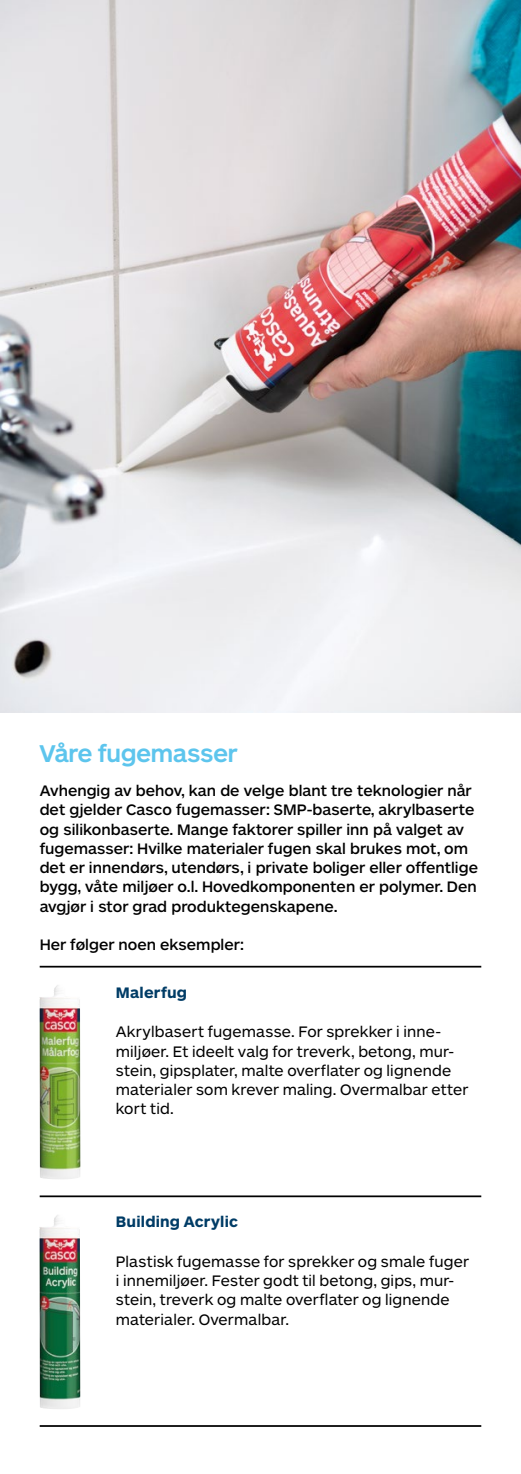
<style>
.page{position:relative;width:521px;height:1474px;background:#fff}
.page>*{position:absolute;margin:0;border:0;box-sizing:border-box;transform-origin:0 0}
.t1{font:24.5px "ARS Maquette Casco";color:#5dc5ed}
.t2{font:500 15.75px/19.2px "ARS Maquette";color:#000}
.t3{font:15.75px/19.2px "ARS Maquette";letter-spacing:.01em;color:#000}
.t4{font:700 15.75px "ARS Maquette";letter-spacing:.01em;color:#003c66}
</style>
<div class="page">
<img style="left:39px;top:985px;width:41px;height:194px">
<img style="left:39px;top:1215px;width:41px;height:194px">
<hr style="left:40px;top:965px;width:441px;height:2px;background:#000">
<hr style="left:40px;top:1195px;width:441px;height:2px;background:#000">
<hr style="left:40px;top:1424px;width:441px;height:2px;background:#000">
<img style="left:0;top:0;width:521px;height:712px">
<h1 class="t1" style="left:40px;top:741px;width:199px">Våre fugemasser</h1>
<p class="t2" style="left:40px;top:781px;width:440px">Avhengig av behov, kan de velge blant tre teknologier når det gjelder Casco fugemasser: SMP-baserte, akrylbaserte og silikonbaserte. Mange faktorer spiller inn på valget av fugemasser: Hvilke materialer fugen skal brukes mot, om det er innendørs, utendørs, i private boliger eller offentlige bygg, våte miljøer o.l. Hovedkomponenten er polymer. Den avgjør i stor grad produktegenskapene.</p>
<p class="t2" style="left:40px;top:935px;width:206px">Her følger noen eksempler:</p>
<p class="t4" style="left:116px;top:984px;width:73px">Malerfug</p>
<p class="t3" style="left:116px;top:1022px;width:354px">Akrylbasert fugemasse. For sprekker i inne&shy;miljøer. Et ideelt valg for treverk, betong, mur&shy;stein, gipsplater, malte overflater og lignende materialer som krever maling. Overmalbar etter kort tid.</p>
<p class="t4" style="left:116px;top:1213px;width:124px">Building Acrylic</p>
<p class="t3" style="left:116px;top:1251px;width:355px">Plastisk fugemasse for sprekker og smale fuger i innemiljøer. Fester godt til betong, gips, mur&shy;stein, treverk og malte overflater og lignende materialer. Overmalbar.</p>
</div>
